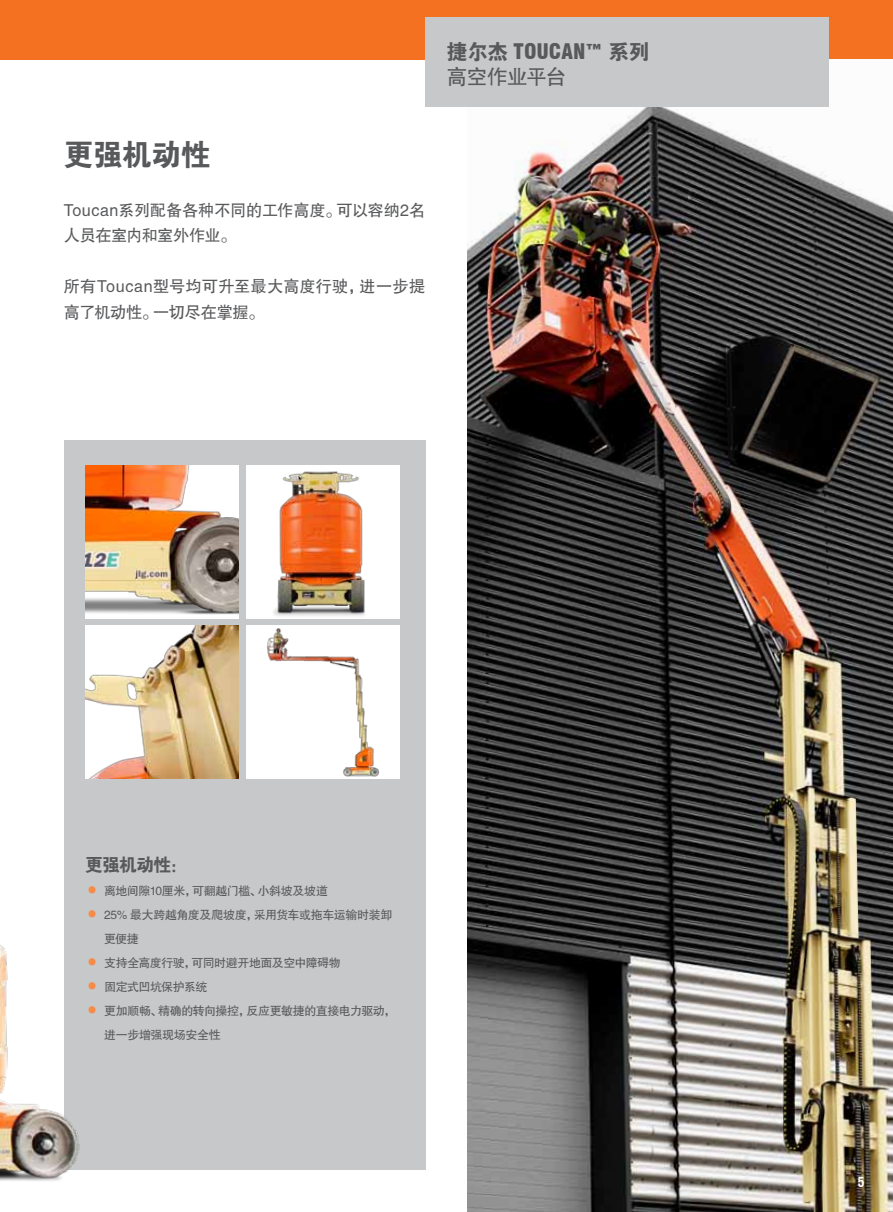
<style>
.page{position:relative;width:893px;height:1212px;background:#fff}
.page>*{position:absolute;margin:0;border:0;box-sizing:border-box;transform-origin:0 0}
.t1{font:30px "FZDHTJW GB1 0";letter-spacing:-.025em;color:#58595b}
.t2{font:900 condensed 21px "Swiss 721 BT";letter-spacing:-.005em;color:#58595b}
.t3{font:21px "FZHTJW GB1 0";letter-spacing:-.05em;color:#58595b}
.t4{font:18px "FZDHTJW GB1 0";letter-spacing:-.055em;color:#58595b}
.t5{font:16.5px/25.5px "FZHTJW GB1 0";letter-spacing:-.01em;color:#58595b}
.t6{font:700 condensed 13.5px "Swiss 721 BT";color:#fff}
.t7{font:12px/24px "FZHTJW GB1 0";letter-spacing:-.035em;color:#58595b}
.s1{font-family:"FZDHTJW GB1 0";font-weight:400;font-stretch:normal}
.s2{font-family:"Swiss 721 BT";font-stretch:condensed;font-size:24px;color:#f68b47}
</style>
<div class="page">
<div style="left:0;top:0;width:893px;height:60px;background:#f37121"></div>
<div style="left:64px;top:439px;width:361px;height:730px;background:#c7c8ca"></div>
<img style="left:109px;top:465px;width:129px;height:153px">
<img style="left:109px;top:625px;width:129px;height:153px">
<div style="left:247px;top:625px;width:153px;height:153px;background:#fff"></div>
<img style="left:267px;top:628px;width:112px;height:149px">
<div style="left:247px;top:465px;width:153px;height:153px;background:#fff"></div>
<img style="left:273px;top:471px;width:92px;height:145px">
<img style="left:468px;top:106px;width:425px;height:1106px">
<div style="left:425px;top:17px;width:404px;height:89px;background:#c7c8ca"></div>
<img style="left:0;top:439px;width:109px;height:742px">
<h1 class="t1" style="left:64px;top:138px;width:148px">更强机动性</h1>
<h3 class="t5" style="left:64px;top:198px;width:363px">Toucan系列配备各种不同的工作高度。可以容纳2名人员在室内和室外作业。</h3>
<h3 class="t5" style="left:64px;top:274px;width:363px">所有Toucan型号均可升至最大高度行驶，进一步提高了机动性。一切尽在掌握。</h3>
<h2 class="t2" style="left:446px;top:39px;width:205px"><span class="s1">捷尔杰</span> TOUCAN™ <span class="s1">系列</span></h2>
<h2 class="t3" style="left:446px;top:66px;width:121px">高空作业平台</h2>
<h3 class="t4" style="left:85px;top:855px;width:104px">更强机动性：</h3>
<p class="t7" style="left:85px;top:879px;width:244px"><span class="s2">•</span> 离地间隙10厘米，可翻越门槛、小斜坡及坡道</p>
<p class="t7" style="left:104px;top:903px;width:290px;text-indent:-19px"><span class="s2">•</span> 25% 最大跨越角度及爬坡度，采用货车或拖车运输时装卸更便捷</p>
<p class="t7" style="left:85px;top:951px;width:257px"><span class="s2">•</span> 支持全高度行驶，可同时避开地面及空中障碍物</p>
<p class="t7" style="left:85px;top:975px;width:124px"><span class="s2">•</span> 固定式凹坑保护系统</p>
<p class="t7" style="left:104px;top:999px;width:293px;text-indent:-19px"><span class="s2">•</span> 更加顺畅、精确的转向操控，反应更敏捷的直接电力驱动，进一步增强现场安全性</p>
<p class="t6" style="left:858px;top:1173px;width:8px">5</p>
</div>
